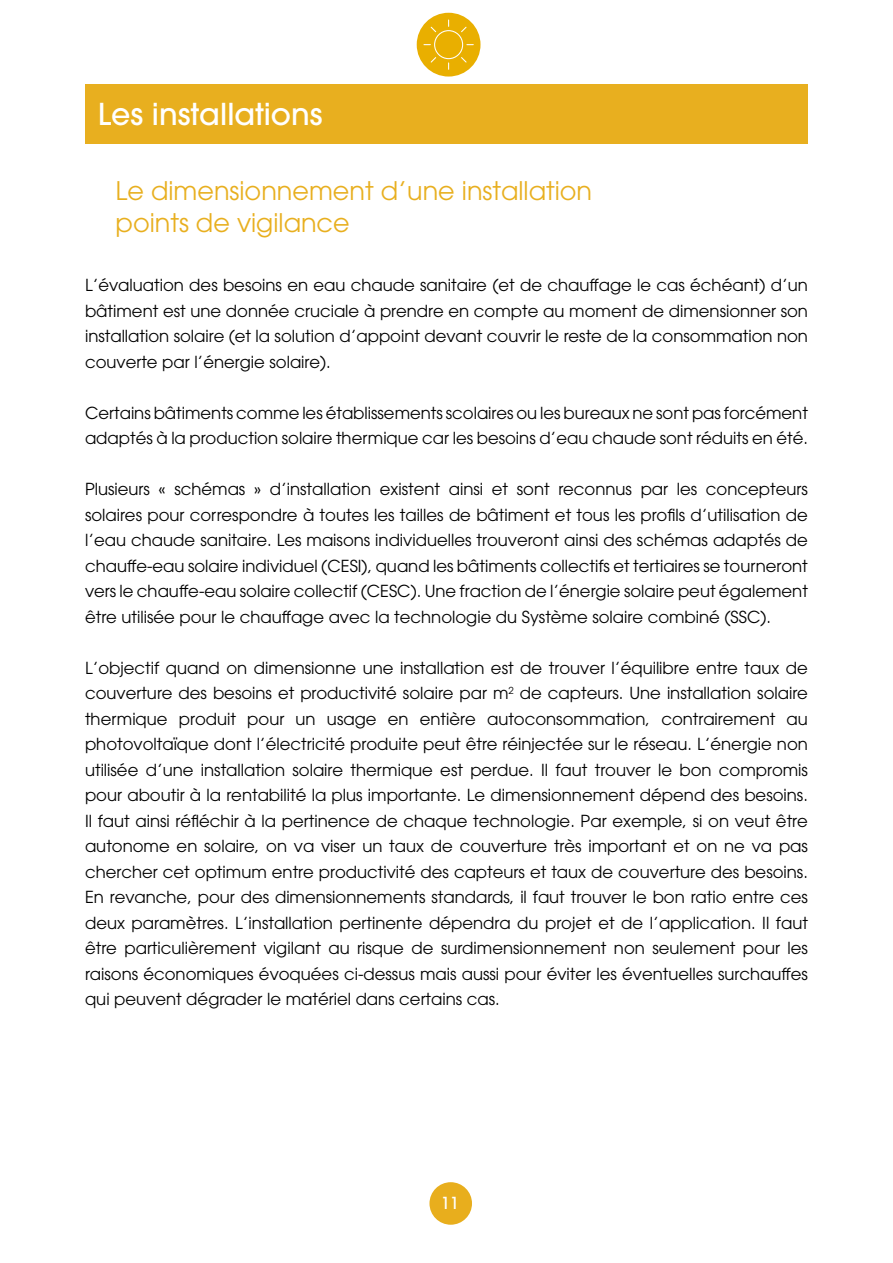
<style>
.page{position:relative;width:893px;height:1263px;background:#fff}
.page>*{position:absolute;margin:0;border:0;box-sizing:border-box;transform-origin:0 0}
.t1{font:500 30px "ITC Avant Garde Pro";color:#fff}
.t2{font:25.5px/31.5px "ITC Avant Garde Pro";color:#e8af1f}
.t3{font:16.5px/25.5px "ITC Avant Garde Pro";color:#000;text-align:justify}
.t4{font:500 16.5px "ITC Avant Garde Pro";color:#fff}
</style>
<div class="page">
<div style="left:417px;top:13px;width:63px;height:64px;background:#e9af00;border-radius:50%"></div>
<div style="left:434px;top:30px;width:29px;height:29px;border:1px solid #fff;border-radius:50%"></div>
<svg style="left:430px;top:26px;width:7px;height:7px"></svg>
<svg style="left:461px;top:57px;width:6px;height:6px"></svg>
<svg style="left:461px;top:26px;width:6px;height:7px"></svg>
<svg style="left:430px;top:57px;width:7px;height:6px"></svg>
<div style="left:85px;top:84px;width:723px;height:60px;background:#e8af1f"></div>
<div style="left:429px;top:1182px;width:43px;height:43px;background:#e8ae1d;border-radius:50%"></div>
<h1 class="t1" style="left:98px;top:95px;width:226px">Les installations</h1>
<h2 class="t2" style="left:116px;top:175px;width:478px">Le dimensionnement d’une installation points de vigilance</h2>
<p class="t3" style="left:85px;top:272px;width:724px">L’évaluation des besoins en eau chaude sanitaire (et de chauffage le cas échéant) d’un bâtiment est une donnée cruciale à prendre en compte au moment de dimensionner son installation solaire (et la solution d’appoint devant couvrir le reste de la consommation non couverte par l’énergie solaire).</p>
<p class="t3" style="left:85px;top:400px;width:724px">Certains bâtiments comme les établissements scolaires ou les bureaux ne sont pas forcément adaptés à la production solaire thermique car les besoins d’eau chaude sont réduits en été.</p>
<p class="t3" style="left:85px;top:476px;width:724px">Plusieurs « schémas » d’installation existent ainsi et sont reconnus par les concepteurs solaires pour correspondre à toutes les tailles de bâtiment et tous les profils d’utilisation de l’eau chaude sanitaire. Les maisons individuelles trouveront ainsi des schémas adaptés de chauffe-eau solaire individuel (CESI), quand les bâtiments collectifs et tertiaires se tourneront vers le chauffe-eau solaire collectif (CESC). Une fraction de l’énergie solaire peut également être utilisée pour le chauffage avec la technologie du Système solaire combiné (SSC).</p>
<p class="t3" style="left:85px;top:655px;width:724px">L’objectif quand on dimensionne une installation est de trouver l’équilibre entre taux de couverture des besoins et productivité solaire par m<sup>2</sup> de capteurs. Une installation solaire thermique produit pour un usage en entière autoconsommation, contrairement au photovoltaïque dont l’électricité produite peut être réinjectée sur le réseau. L’énergie non utilisée d’une installation solaire thermique est perdue. Il faut trouver le bon compromis pour aboutir à la rentabilité la plus importante. Le dimensionnement dépend des besoins.<br>Il faut ainsi réfléchir à la pertinence de chaque technologie. Par exemple, si on veut être autonome en solaire, on va viser un taux de couverture très important et on ne va pas chercher cet optimum entre productivité des capteurs et taux de couverture des besoins.<br>En revanche, pour des dimensionnements standards, il faut trouver le bon ratio entre ces deux paramètres. L’installation pertinente dépendra du projet et de l’application. Il faut être particulièrement vigilant au risque de surdimensionnement non seulement pour les raisons économiques évoquées ci-dessus mais aussi pour éviter les éventuelles surchauffes qui peuvent dégrader le matériel dans certains cas.</p>
<p class="t4" style="left:441px;top:1192px;width:20px">11</p>
</div>
